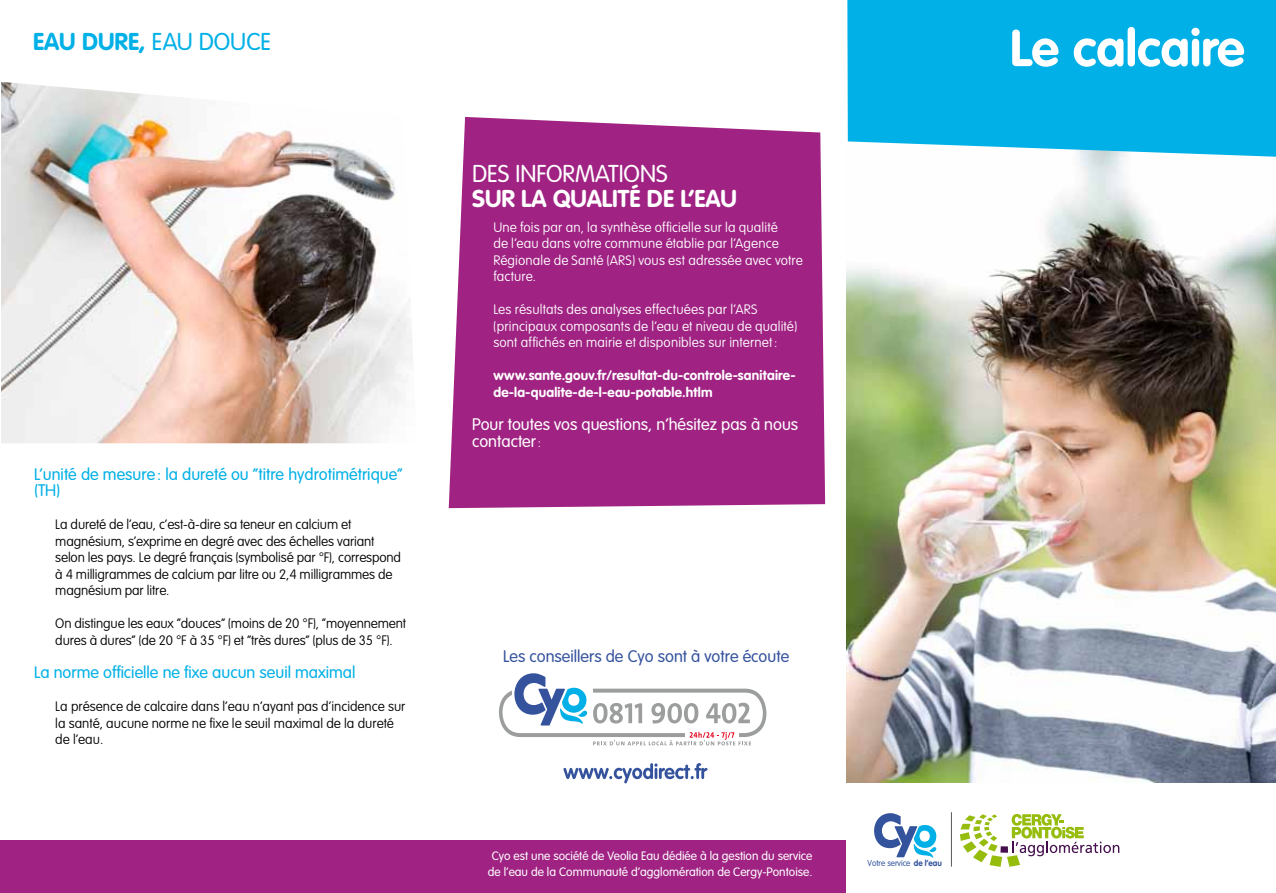
<style>
.page{position:relative;width:1276px;height:893px;background:#fff}
.page>*{position:absolute;margin:0;border:0;box-sizing:border-box;transform-origin:0 0}
.t1{font:700 51px "VAG Rounded";color:#fff}
.t2{font:700 24px "VAG Rounded";color:#fff}
.t3{font:700 24px "VAG Rounded";color:#00b0e6}
.t4{font:300 24px "VAG Rounded";color:#fff}
.t5{font:300 16.5px/16.5px "VAG Rounded";color:#00b0e6}
.t6{font:300 16.5px/16.5px "VAG Rounded";color:#fff}
.t7{font:300 16.5px "VAG Rounded";color:#35539d}
.t8{font:100 13.5px/16.5px "VAG Rounded";letter-spacing:-.01em;color:#000}
.t9{font:100 13.5px/16.5px "VAG Rounded";letter-spacing:.01em;color:#fff}
.t10{font:700 13.5px/16.5px "VAG Rounded";letter-spacing:.015em;color:#fff}
.t11{font:300 12px/16.5px "VAG Rounded";color:#fff;text-align:center}
.t12{font:300 8.4px "VAG Rounded";color:#33549c;scale:.95 1}
.s1{font-weight:300}
.s2{font-weight:100;font-size:13.5px}
.s3{font-weight:700}
</style>
<div class="page">
<div style="left:449px;top:117px;width:376px;height:391px;background:#a02383"></div>
<img style="left:846px;top:157px;width:430px;height:625px">
<div style="left:847px;top:0;width:429px;height:157px;background:#00b0e6"></div>
<img style="left:1px;top:82px;width:412px;height:361px">
<svg style="left:499px;top:673px;width:267px;height:72px"></svg>
<svg style="left:563px;top:763px;width:144px;height:20px"></svg>
<div style="left:0;top:841px;width:845px;height:52px;background:#a02383"></div>
<hr style="left:951px;top:812px;width:1px;height:54px;background:#595959">
<svg style="left:960px;top:814px;width:159px;height:53px"></svg>
<svg style="left:874px;top:813px;width:62px;height:45px"></svg>
<h2 class="t3" style="left:33px;top:27px;width:239px">EAU DURE, <span class="s1">EAU DOUCE</span></h2>
<p class="t5" style="left:34px;top:466px;width:370px">L’unité de mesure: la dureté ou “titre hydrotimétrique” (TH)</p>
<p class="t8" style="left:55px;top:517px;width:347px">La dureté de l’eau, c’est-à-dire sa teneur en calcium et magnésium, s’exprime en degré avec des échelles variant selon les pays. Le degré français (symbolisé par °F), correspond à 4 milligrammes de calcium par litre ou 2,4 milligrammes de magnésium par litre.</p>
<p class="t8" style="left:55px;top:616px;width:352px">On distingue les eaux “douces” (moins de 20 °F), “moyennement dures à dures” (de 20 °F à 35 °F) et “très dures” (plus de 35 °F).</p>
<p class="t5" style="left:34px;top:665px;width:323px">La norme officielle ne fixe aucun seuil maximal</p>
<p class="t8" style="left:55px;top:699px;width:352px">La présence de calcaire dans l’eau n’ayant pas d’incidence sur la santé, aucune norme ne fixe le seuil maximal de la dureté de l’eau.</p>
<h2 class="t4" style="left:472px;top:160px;width:197px">DES INFORMATIONS</h2>
<h2 class="t2" style="left:472px;top:185px;width:266px">SUR LA QUALITÉ DE L’EAU</h2>
<p class="t9" style="left:493px;top:219px;width:311px">Une fois par an, la synthèse officielle sur la qualité<br>de l’eau dans votre commune établie par l’Agence Régionale de Santé (ARS) vous est adressée avec votre facture.</p>
<p class="t9" style="left:493px;top:302px;width:305px">Les résultats des analyses effectuées par l’ARS (principaux composants de l’eau et niveau de qualité) sont affichés en mairie et disponibles sur internet :</p>
<p class="t10" style="left:493px;top:368px;width:304px">www.sante.gouv.fr/resultat-du-controle-sanitaire&shy;de-la-qualite-de-l-eau-potable.htlm</p>
<p class="t6" style="left:472px;top:416px;width:328px">Pour toutes vos questions, n’hésitez pas à nous contacter<span class="s2">:</span></p>
<p class="t7" style="left:503px;top:646px;width:288px">Les conseillers de Cyo sont à votre écoute</p>
<p class="t11" style="left:488px;top:848px;width:326px">Cyo est une société de Veolia Eau dédiée à la gestion du service de l’eau de la Communauté d’agglomération de Cergy-Pontoise.</p>
<p class="t12" style="left:867px;top:858px;width:80px">Votre service <span class="s3">de l’eau</span></p>
<h1 class="t1" style="left:1010px;top:18px;width:236px">Le calcaire</h1>
</div>
